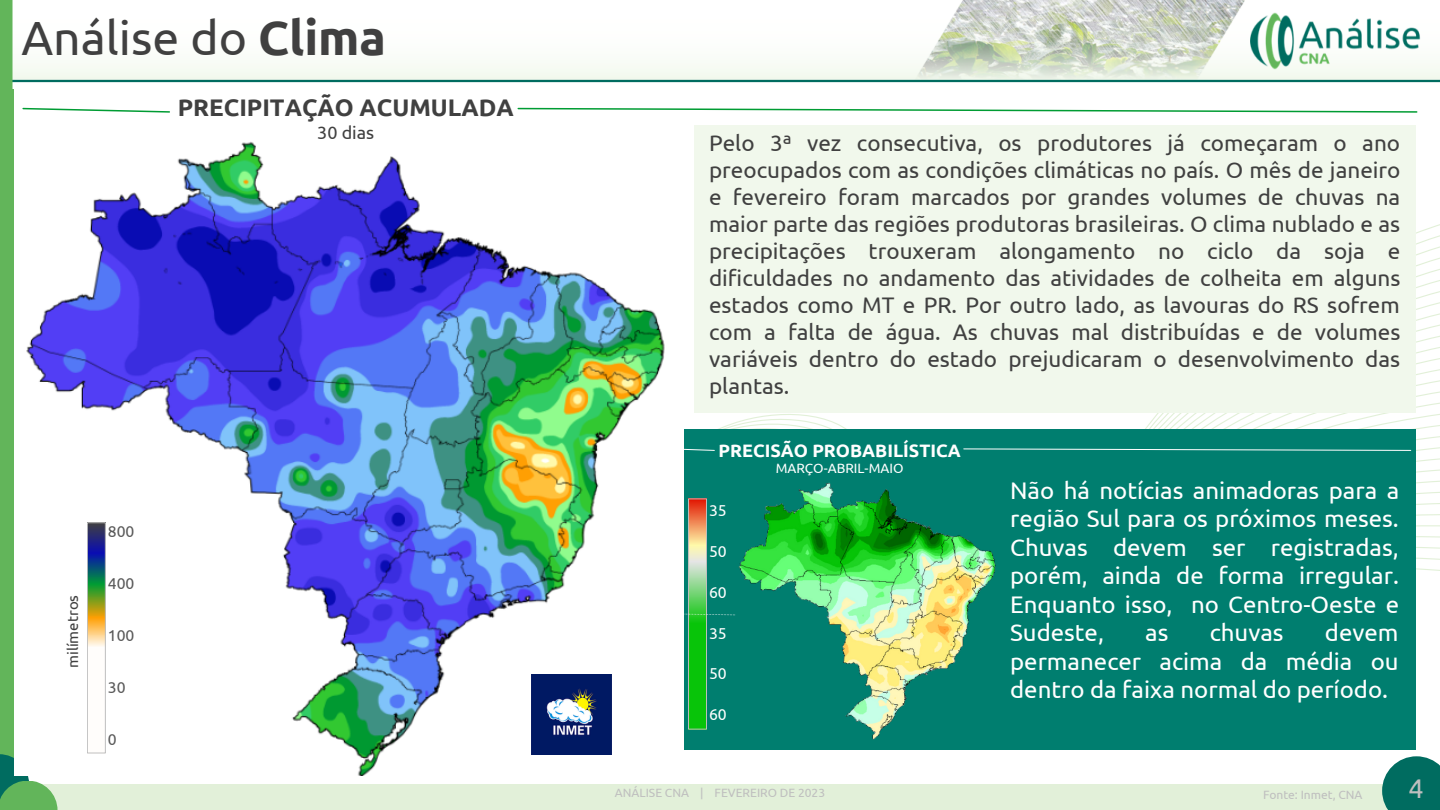
<style>
.page{position:relative;width:1440px;height:810px;background:#fff}
.page>*{position:absolute;margin:0;border:0;box-sizing:border-box;transform-origin:0 0}
.t1{font:48px "Ubuntu";color:#404040}
.t2{font:27px "Ubuntu";color:#bfbfbf}
.t3{font:24px/28.5px "Ubuntu";color:#fff;text-align:justify}
.t4{font:700 24px "Ubuntu";color:#404040}
.t5{font:22.5px/27px "Ubuntu";color:#404040;text-align:justify}
.t6{font:700 18px "Ubuntu";color:#fff}
.t7{font:18px "Ubuntu";color:#404040}
.t8{font:15.8px "Ubuntu";color:#595959}
.t9{font:15.8px "Ubuntu";color:#fff}
.t10{font:15px "Ubuntu";color:#404040}
.t11{font:13.5px "Ubuntu";color:#fff}
.t12{font:12px "Ubuntu";color:#bfbfbf}
.s1{font-weight:700}
</style>
<div class="page">
<svg style="left:694px;top:229px;width:746px;height:342px"></svg>
<div style="left:0;top:784px;width:1440px;height:26px;background:#e2f0d9"></div>
<div style="left:1382px;top:756px;width:58px;height:54px;background:#006c60"></div>
<div style="left:0;top:0;width:14px;height:810px;background:#62b55a"></div>
<div style="left:0;top:754px;width:29px;height:56px;background:#006c60"></div>
<svg style="left:0;top:781px;width:58px;height:29px;fill:#62b55a"></svg>
<div style="left:664px;top:429px;width:752px;height:320px;background:#007e6f"></div>
<img style="left:734px;top:482px;width:261px;height:258px">
<img style="left:14px;top:141px;width:669px;height:635px">
<svg style="left:89px;top:525px;width:14px;height:226px"></svg>
<div style="left:87px;top:523px;width:18px;height:230px;border:1px solid #bfbfbf"></div>
<svg style="left:22px;top:107px;width:148px;height:6px"></svg>
<img style="left:531px;top:674px;width:81px;height:80px">
<div style="left:694px;top:125px;width:722px;height:287px;background:#f1f8ec"></div>
<svg style="left:517px;top:107px;width:901px;height:6px"></svg>
<svg style="left:691px;top:501px;width:14px;height:226px;background:#65c044"></svg>
<div style="left:689px;top:499px;width:18px;height:230px;border:1px solid #bfbfbf"></div>
<svg style="left:671px;top:613px;width:64px;height:2px"></svg>
<svg style="left:670px;top:448px;width:45px;height:3px"></svg>
<svg style="left:963px;top:448px;width:449px;height:3px"></svg>
<svg style="left:583px;top:141px;width:100px;height:95px"></svg>
<img style="left:12px;top:0;width:1428px;height:88px">
<h1 class="t1" style="left:21px;top:10px;width:366px">Análise do <span class="s1">Clima</span></h1>
<p class="t4" style="left:178px;top:94px;width:337px">PRECIPITAÇÃO ACUMULADA</p>
<p class="t7" style="left:317px;top:122px;width:59px">30 dias</p>
<p class="t10" style="left:64px;top:668px;width:75px;rotate:-90deg">milímetros</p>
<p class="t8" style="left:108px;top:522px;width:28px">800</p>
<p class="t8" style="left:108px;top:574px;width:28px">400</p>
<p class="t8" style="left:108px;top:626px;width:28px">100</p>
<p class="t8" style="left:108px;top:678px;width:19px">30</p>
<p class="t8" style="left:108px;top:731px;width:10px">0</p>
<p class="t5" style="left:709px;top:130px;width:693px">Pelo 3ª vez consecutiva, os produtores já começaram o ano preocupados com as condições climáticas no país. O mês de janeiro e fevereiro foram marcados por grandes volumes de chuvas na maior parte das regiões produtoras brasileiras. O clima nublado e as precipitações trouxeram alongamento no ciclo da soja e dificuldades no andamento das atividades de colheita em alguns estados como MT e PR. Por outro lado, as lavouras do RS sofrem com a falta de água. As chuvas mal distribuídas e de volumes variáveis dentro do estado prejudicaram o desenvolvimento das plantas.</p>
<p class="t6" style="left:719px;top:440px;width:244px">PRECISÃO PROBABILÍSTICA</p>
<p class="t11" style="left:776px;top:461px;width:129px">MARÇO-ABRIL-MAIO</p>
<p class="t9" style="left:709px;top:502px;width:19px">35</p>
<p class="t9" style="left:709px;top:542px;width:19px">50</p>
<p class="t9" style="left:709px;top:583px;width:19px">60</p>
<p class="t9" style="left:709px;top:624px;width:19px">35</p>
<p class="t9" style="left:709px;top:665px;width:19px">50</p>
<p class="t9" style="left:709px;top:705px;width:19px">60</p>
<p class="t3" style="left:1010px;top:475px;width:391px">Não há notícias animadoras para a região Sul para os próximos meses.<br>Chuvas devem ser registradas, porém, ainda de forma irregular.<br>Enquanto isso, no Centro-Oeste e Sudeste,</p>
<p class="t3" style="left:1010px;top:618px;width:390px;text-indent:315px">devem permanecer acima da média ou dentro da faixa normal do período.</p>
<p class="t3" style="left:1145px;top:618px;width:25px">as</p>
<p class="t3" style="left:1210px;top:618px;width:75px">chuvas</p>
<p class="t12" style="left:615px;top:786px;width:212px">ANÁLISE CNA | FEVEREIRO DE 2023</p>
<p class="t12" style="left:1263px;top:787px;width:101px">Fonte: Inmet, CNA</p>
<p class="t2" style="left:1408px;top:773px;width:17px">4</p>
</div>
